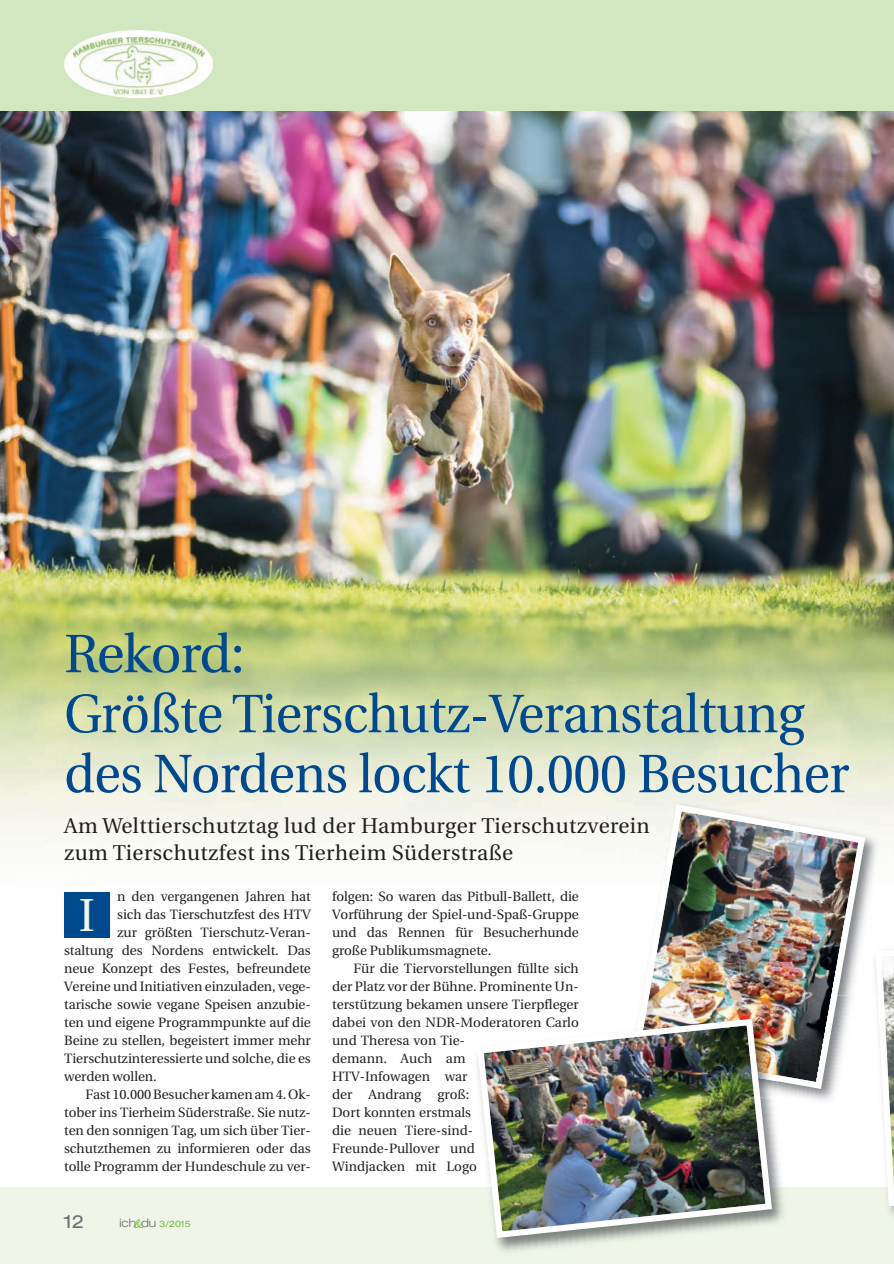
<style>
.page{position:relative;width:894px;height:1264px;background:#fff}
.page>*{position:absolute;margin:0;border:0;box-sizing:border-box;transform-origin:0 0}
.t1{font:54px/60px "Utopia";letter-spacing:-.01em;color:#01498e}
.t2{font:46.2px "Utopia";color:#eff6e8}
.t3{font:21.3px/27px "Utopia";letter-spacing:.02em;color:#231f20}
.t4{font:expanded 18px "Helvetica Neue";color:#6c6d70}
.t5{font:13.5px/18px "Utopia";letter-spacing:-.005em;color:#231f20;text-align:justify}
.t6{font:300 expanded 11.85px "Helvetica Neue";color:#6c6d70}
.t7{font:expanded 8.85px "Helvetica Neue";color:#71bf44}
.s1{font-family:"Caflisch Script";font-stretch:normal;font-size:18.9px}
</style>
<div class="page">
<img style="left:0;top:0;width:894px;height:1264px">
<h1 class="t1" style="left:64px;top:628px;width:786px">Rekord:<br>Größte Tierschutz-Veranstaltung des Nordens lockt 10.000 Besucher</h1>
<h3 class="t3" style="left:64px;top:814px;width:587px">Am Welttierschutztag lud der Hamburger Tierschutzverein zum Tierschutzfest ins Tierheim Süderstraße</h3>
<p class="t5" style="left:117px;top:888px;width:195px">n den vergangenen Jahren hat</p>
<p class="t5" style="left:117px;top:906px;width:195px">sich das Tierschutzfest des HTV</p>
<p class="t5" style="left:117px;top:924px;width:195px">zur größten Tierschutz-Veran-</p>
<p class="t5" style="left:64px;top:942px;width:248px">staltung des Nordens entwickelt. Das</p>
<p class="t5" style="left:64px;top:960px;width:248px">neue Konzept des Festes, befreundete</p>
<p class="t5" style="left:64px;top:978px;width:248px">Vereine und Initiativen einzuladen, vege-</p>
<p class="t5" style="left:64px;top:996px;width:248px">tarische sowie vegane Speisen anzubie-</p>
<p class="t5" style="left:64px;top:1014px;width:248px">ten und eigene Programmpunkte auf die</p>
<p class="t5" style="left:64px;top:1032px;width:248px">Beine zu stellen, begeistert immer mehr</p>
<p class="t5" style="left:64px;top:1050px;width:248px">Tierschutzinteressierte und solche, die es</p>
<p class="t5" style="left:64px;top:1068px;width:94px">werden wollen.</p>
<p class="t5" style="left:85px;top:1086px;width:227px">Fast 10.000 Besucher kamen am 4. Ok-</p>
<p class="t5" style="left:64px;top:1104px;width:248px">tober ins Tierheim Süderstraße. Sie nutz-</p>
<p class="t5" style="left:64px;top:1122px;width:248px">ten den sonnigen Tag, um sich über Tier-</p>
<p class="t5" style="left:64px;top:1140px;width:248px">schutzthemen zu informieren oder das</p>
<p class="t5" style="left:64px;top:1158px;width:248px">tolle Programm der Hundeschule zu ver-</p>
<h2 class="t2" style="left:79px;top:896px;width:18px">I</h2>
<h3 class="t4" style="left:64px;top:1215px;width:22px">12</h3>
<p class="t6" style="left:119px;top:1219px;width:38px">ich du</p>
<p class="t7" style="left:132px;top:1221px;width:60px"><span class="s1">&amp;</span> 3/2015</p>
<p class="t5" style="left:332px;top:888px;width:248px">folgen: So waren das Pitbull-Ballett, die Vorführung der Spiel-und-Spaß-Gruppe und das Rennen für Besucherhunde große Publikumsmagnete.</p>
<p class="t5" style="left:332px;top:960px;width:248px;text-align:left;text-indent:21px">Für die Tiervorstellungen füllte sich der Platz vor der Bühne. Prominente Un&shy;terstützung bekamen unsere Tierpfleger dabei von den NDR-Moderatoren Carlo und Theresa von Tie-<br>demann. Auch am<br>HTV-Infowagen war<br>der Andrang groß:<br>Dort konnten erstmals<br>die neuen Tiere-sind-<br>Freunde-Pullover und<br>Windjacken mit Logo</p>
</div>
